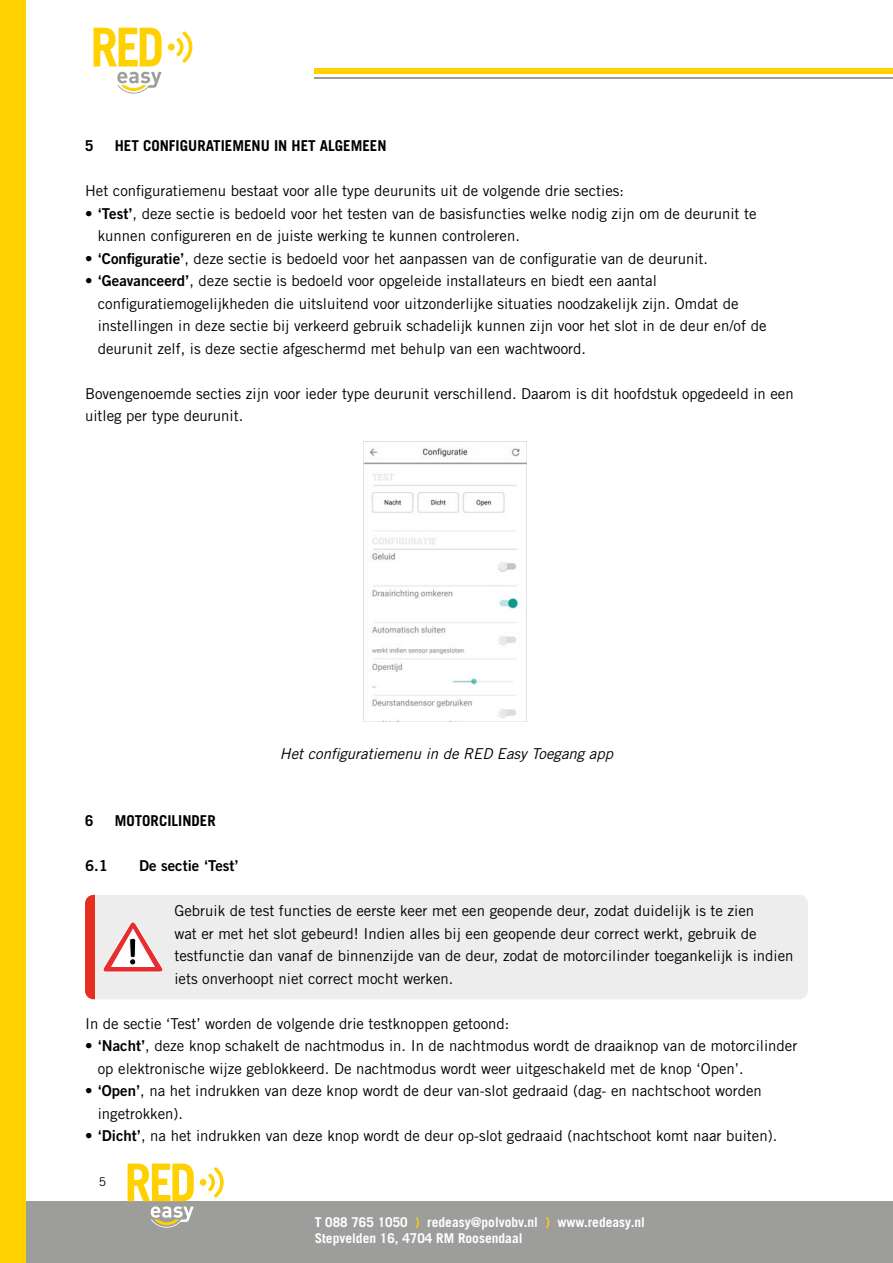
<style>
.page{position:relative;width:893px;height:1263px;background:#fff}
.page>*{position:absolute;margin:0;border:0;box-sizing:border-box;transform-origin:0 0}
.t1{font:15px/22.5px "Trade Gothic LT Std";color:#000}
.t2{font:700 15px "Trade Gothic LT Std";color:#000}
.t3{font:italic 15px "Trade Gothic LT Std";color:#000}
.t4{font:15px "Trade Gothic LT Std Bd 2";color:#000}
.t5{font:700 13.5px/16.2px "Trade Gothic LT Std";color:#fff}
.t6{font:12px "Trade Gothic LT Std";color:#000}
.s1{font-family:"Trade Gothic LT Std Bd 2"}
.s2{color:#ffd100}
</style>
<div class="page">
<div style="left:0;top:1201px;width:893px;height:62px;background:#9d9d9c"></div>
<hr style="left:315px;top:77px;width:578px;height:2px;background:#9d9d9c">
<div style="left:315px;top:68px;width:578px;height:6px;background:#ffd100"></div>
<div style="left:0;top:0;width:26px;height:1263px;background:#ffd100"></div>
<svg style="left:117px;top:72px;width:45px;height:22px"></svg>
<svg style="left:94px;top:28px;width:68px;height:38px"></svg>
<div style="left:168px;top:44px;width:7px;height:6px;background:#ffd100;border-radius:50%"></div>
<svg style="left:176px;top:31px;width:16px;height:32px"></svg>
<svg style="left:128px;top:1163px;width:66px;height:65px"></svg>
<div style="left:200px;top:1179px;width:6px;height:7px;background:#ffd100;border-radius:50%"></div>
<svg style="left:208px;top:1167px;width:16px;height:30px"></svg>
<div style="left:85px;top:895px;width:723px;height:104px;background:#ededed;border-radius:9px"></div>
<div style="left:85px;top:895px;width:9px;height:104px;background:#e62e20"></div>
<svg style="left:103px;top:922px;width:60px;height:50px"></svg>
<img style="left:363px;top:442px;width:163px;height:279px">
<p class="t2" style="left:85px;top:137px;width:10px">5</p>
<p class="t2" style="left:115px;top:137px;width:273px">HET CONFIGURATIEMENU IN HET ALGEMEEN</p>
<p class="t1" style="left:85px;top:179px;width:541px">Het configuratiemenu bestaat voor alle type deurunits uit de volgende drie secties:</p>
<p class="t1" style="left:98px;top:202px;width:660px;text-indent:-13px">• <span class="s1">‘Test’</span>, deze sectie is bedoeld voor het testen van de basisfuncties welke nodig zijn om de deurunit te kunnen configureren en de juiste werking te kunnen controleren.</p>
<p class="t1" style="left:85px;top:247px;width:625px">• <span class="s1">‘Configuratie’</span>, deze sectie is bedoeld voor het aanpassen van de configuratie van de deurunit.</p>
<p class="t1" style="left:98px;top:269px;width:670px;text-indent:-13px">• <span class="s1">‘Geavanceerd’</span>, deze sectie is bedoeld voor opgeleide installateurs en biedt een aantal configuratiemogelijkheden die uitsluitend voor uitzonderlijke situaties noodzakelijk zijn. Omdat de instellingen in deze sectie bij verkeerd gebruik schadelijk kunnen zijn voor het slot in de deur en/of de deurunit zelf, is deze sectie afgeschermd met behulp van een wachtwoord.</p>
<p class="t1" style="left:85px;top:382px;width:710px">Bovengenoemde secties zijn voor ieder type deurunit verschillend. Daarom is dit hoofdstuk opgedeeld in een uitleg per type deurunit.</p>
<p class="t3" style="left:280px;top:744px;width:335px">Het configuratiemenu in de RED Easy Toegang app</p>
<p class="t2" style="left:85px;top:812px;width:10px">6</p>
<p class="t2" style="left:115px;top:812px;width:102px">MOTORCILINDER</p>
<p class="t4" style="left:85px;top:857px;width:24px">6.1</p>
<p class="t4" style="left:139px;top:857px;width:101px">De sectie ‘Test’</p>
<p class="t1" style="left:174px;top:899px;width:621px">Gebruik de test functies de eerste keer met een geopende deur, zodat duidelijk is te zien<br>wat er met het slot gebeurd! Indien alles bij een geopende deur correct werkt, gebruik de testfunctie dan vanaf de binnenzijde van de deur, zodat de motorcilinder toegankelijk is indien iets onverhoopt niet correct mocht werken.</p>
<p class="t1" style="left:85px;top:1012px;width:426px">In de sectie ‘Test’ worden de volgende drie testknoppen getoond:</p>
<p class="t1" style="left:98px;top:1034px;width:701px;text-indent:-13px">• <span class="s1">‘Nacht’</span>, deze knop schakelt de nachtmodus in. In de nachtmodus wordt de draaiknop van de motorcilinder op elektronische wijze geblokkeerd. De nachtmodus wordt weer uitgeschakeld met de knop ‘Open’.</p>
<p class="t1" style="left:98px;top:1079px;width:666px;text-indent:-13px">• <span class="s1">‘Open’</span>, na het indrukken van deze knop wordt de deur van-slot gedraaid (dag- en nachtschoot worden ingetrokken).</p>
<p class="t1" style="left:85px;top:1124px;width:694px">• <span class="s1">‘Dicht’</span>, na het indrukken van deze knop wordt de deur op-slot gedraaid (nachtschoot komt naar buiten).</p>
<p class="t6" style="left:99px;top:1175px;width:9px">5</p>
<p class="t5" style="left:315px;top:1214px;width:332px">T 088 765 1050 <span class="s2">)</span> redeasy@polvobv.nl <span class="s2">)</span> www.redeasy.nl<br>Stepvelden 16, 4704 RM Roosendaal</p>
</div>
